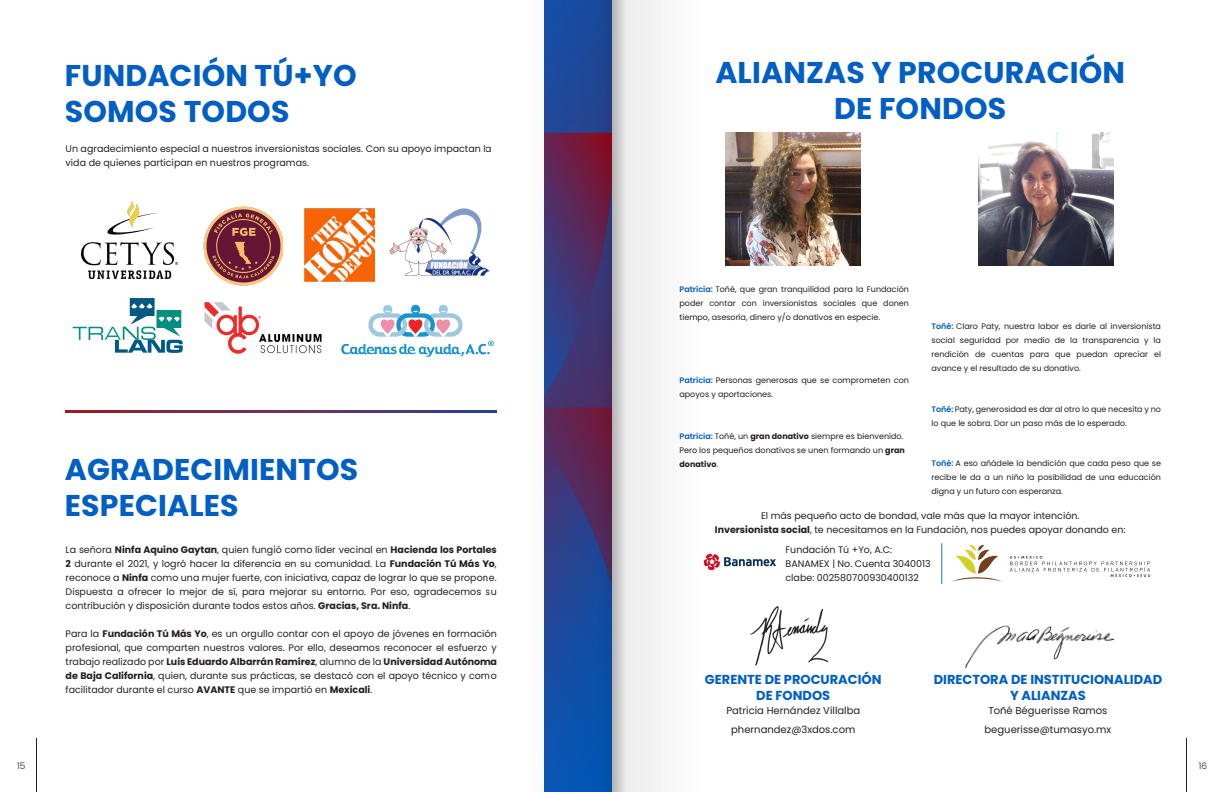
<style>
.page{position:relative;width:1224px;height:792px;background:#fff}
.page>*{position:absolute;margin:0;border:0;box-sizing:border-box;transform-origin:0 0}
.t1{font:700 30px/36px "Poppins";letter-spacing:.005em;color:#005ec4}
.t2{font:700 13px/15.6px "Poppins";color:#005ec4;text-align:center}
.t3{font:10px "Poppins";color:#231f20}
.t4{font:9.5px/14px "Poppins";color:#231f20;text-align:justify}
.t5{font:300 9px "Poppins";color:#231f20}
.t6{font:8px/14px "Poppins";color:#231f20;text-align:justify}
.t7{font:700 8px "Poppins";color:#231f20}
.s1{font-weight:700}
.s2{font-weight:600;color:#005ec4}
.s3{font-weight:400}
</style>
<div class="page">
<svg style="left:73px;top:298px;width:110px;height:55px"></svg>
<img style="left:204px;top:206px;width:78px;height:80px">
<img style="left:304px;top:208px;width:70px;height:73px">
<svg style="left:341px;top:304px;width:145px;height:53px"></svg>
<img style="left:81px;top:201px;width:97px;height:77px">
<img style="left:389px;top:208px;width:98px;height:68px">
<svg style="left:66px;top:410px;width:421px;height:2px"></svg>
<img style="left:737px;top:132px;width:124px;height:133px">
<img style="left:979px;top:132px;width:135px;height:133px">
<img style="left:965px;top:625px;width:149px;height:44px">
<img style="left:751px;top:607px;width:77px;height:58px">
<hr style="left:941px;top:543px;width:1px;height:41px;background:#0f75bd">
<img style="left:737px;top:559px;width:39px;height:8px">
<svg style="left:953px;top:545px;width:48px;height:36px"></svg>
<svg style="left:1010px;top:556px;width:140px;height:21px"></svg>
<hr style="left:37px;top:738px;width:1px;height:54px;background:#231f20">
<hr style="left:1186px;top:738px;width:1px;height:54px;background:#231f20">
<img style="left:204px;top:302px;width:118px;height:52px">
<svg style="left:487px;top:0;width:105px;height:792px"></svg>
<div style="left:612px;top:0;width:125px;height:792px;background:#f9f9f9"></div>
<div style="left:612px;top:0;width:20px;height:792px;background:linear-gradient(to right,#b9b8b8,#f4f4f4)"></div>
<svg style="left:592px;top:0;width:20px;height:792px;background:#363676"></svg>
<p class="t1" style="left:65px;top:57px;width:293px">FUNDACIÓN TÚ+YO<br>SOMOS TODOS</p>
<p class="t4" style="left:66px;top:142px;width:428px">Un agradecimiento especial a nuestros inversionistas sociales. Con su apoyo impactan la vida de quienes participan en nuestros programas.</p>
<p class="t1" style="left:65px;top:452px;width:295px">AGRADECIMIENTOS<br>ESPECIALES</p>
<p class="t4" style="left:66px;top:543px;width:433px">La señora <span class="s1">Ninfa Aquino Gaytan</span>, quien fungió como líder vecinal en <span class="s1">Hacienda los Portales 2</span> durante el 2021, y logró hacer la diferencia en su comunidad. La <span class="s1">Fundación Tú Más Yo</span>, reconoce a <span class="s1">Ninfa</span> como una mujer fuerte, con iniciativa, capaz de lograr lo que se propone.<br>Dispuesta a ofrecer lo mejor de sí, para mejorar su entorno. Por eso, agradecemos su contribución y disposición durante todos estos años. <span class="s1">Gracias, Sra. Ninfa</span>.</p>
<p class="t4" style="left:66px;top:627px;width:433px">Para la <span class="s1">Fundación Tú Más Yo</span>, es un orgullo contar con el apoyo de jóvenes en formación profesional, que comparten nuestros valores. Por ello, deseamos reconocer el esfuerzo y trabajo realizado por <span class="s1">Luis Eduardo Albarrán Ramírez</span>, alumno de la <span class="s1">Universidad Autónoma de Baja California</span>, quien, durante sus prácticas, se destacó con el apoyo técnico y como facilitador durante el curso <span class="s1">AVANTE</span> que se impartió en <span class="s1">Mexicali</span>.</p>
<p class="t1" style="left:715px;top:54px;width:411px;text-align:center">ALIANZAS Y PROCURACIÓN<br>DE FONDOS</p>
<p class="t6" style="left:680px;top:283px;width:231px"><span class="s2">Patricia:</span> Toñé, que gran tranquilidad para la Fundación poder contar con inversionistas sociales que donen tiempo, asesoría, dinero y/o donativos en especie.</p>
<p class="t6" style="left:680px;top:373px;width:231px"><span class="s2">Patricia:</span> Personas generosas que se comprometen con apoyos y aportaciones.</p>
<p class="t6" style="left:932px;top:319px;width:231px"><span class="s2">Toñé:</span> Claro Paty, nuestra labor es darle al inversionista social seguridad por medio de la transparencia y la rendición de cuentas para que puedan apreciar el avance y el resultado de su donativo.</p>
<p class="t6" style="left:932px;top:403px;width:231px"><span class="s2">Toñé:</span> Paty, generosidad es dar al otro lo que necesita y no lo que le sobra. Dar un paso más de lo esperado.</p>
<p class="t6" style="left:680px;top:429px;width:225px"><span class="s2">Patricia:</span> Toñé, un <span class="s1">gran donativo</span> siempre es bienvenido.</p>
<p class="t6" style="left:680px;top:443px;width:227px">Pero los pequeños donativos se unen formando un <span class="s1">gran</span></p>
<p class="t7" style="left:680px;top:460px;width:40px">donativo<span class="s3">.</span></p>
<p class="t6" style="left:932px;top:456px;width:231px"><span class="s2">Toñé:</span> A eso añádele la bendición que cada peso que se recibe le da a un niño la posibilidad de una educación digna y un futuro con esperanza.</p>
<p class="t4" style="left:761px;top:509px;width:320px">El más pequeño acto de bondad, vale más que la mayor intención.</p>
<p class="t4" style="left:715px;top:523px;width:412px"><span class="s1">Inversionista social</span>, te necesitamos en la Fundación, nos puedes apoyar donando en:</p>
<p class="t4" style="left:786px;top:543px;width:108px">Fundación Tú +Yo, A.C:</p>
<p class="t4" style="left:786px;top:557px;width:147px">BANAMEX | No. Cuenta 3040013</p>
<p class="t4" style="left:786px;top:571px;width:135px">clabe: 002580700930400132</p>
<p class="t2" style="left:705px;top:672px;width:178px">GERENTE DE PROCURACIÓN<br>DE FONDOS</p>
<p class="t3" style="left:726px;top:705px;width:135px">Patricia Hernández Villalba</p>
<p class="t3" style="left:731px;top:724px;width:126px">phernandez@3xdos.com</p>
<p class="t3" style="left:985px;top:724px;width:128px">beguerisse@tumasyo.mx</p>
<p class="t2" style="left:934px;top:672px;width:230px">DIRECTORA DE INSTITUCIONALIDAD<br>Y ALIANZAS</p>
<p class="t3" style="left:988px;top:705px;width:121px">Toñé Béguerisse Ramos</p>
<p class="t5" style="left:17px;top:761px;width:10px">15</p>
<p class="t5" style="left:1199px;top:761px;width:10px">16</p>
</div>
